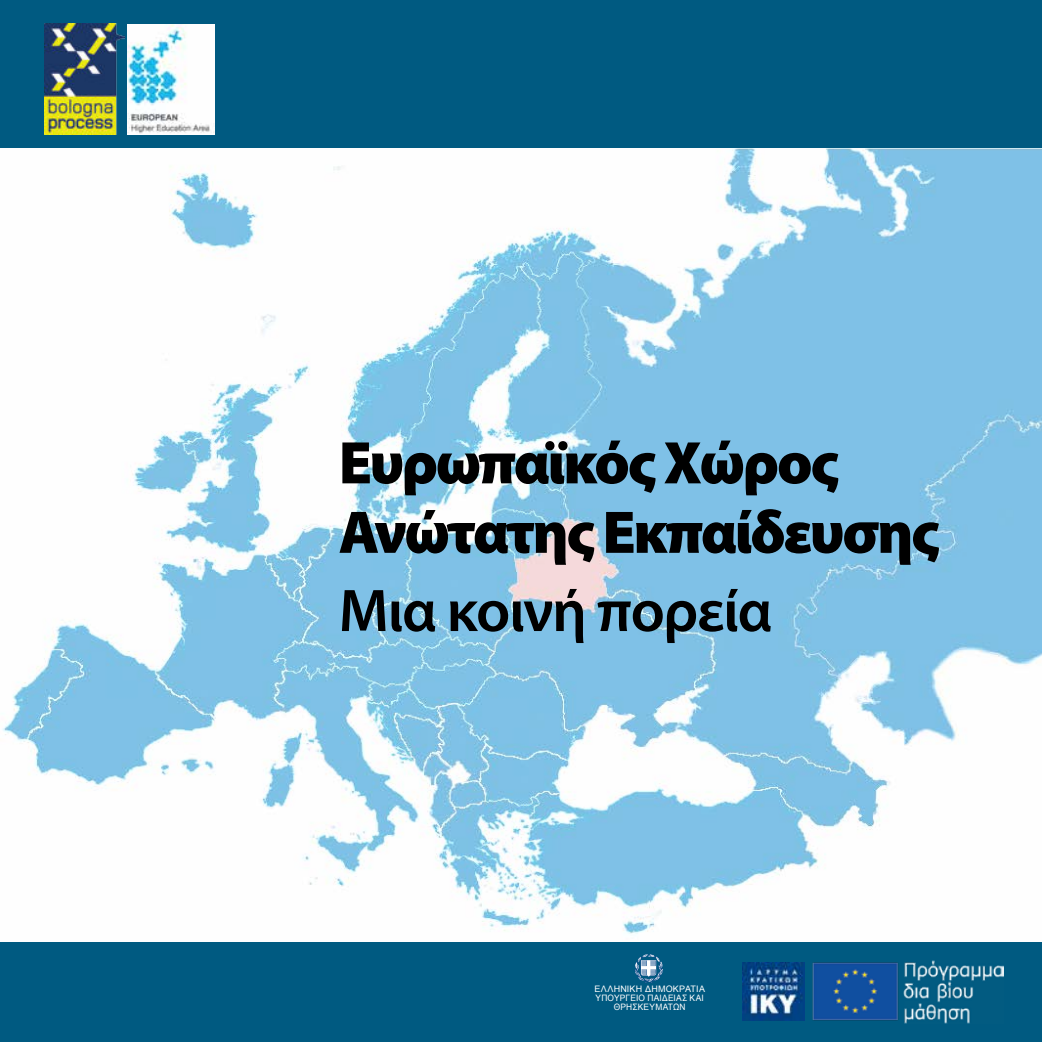
<style>
.page{position:relative;width:1042px;height:1042px;background:#fff}
.page>*{position:absolute;margin:0;border:0;box-sizing:border-box;transform-origin:0 0}
.t1{font:900 60.55px/69.5px "Myriad Pro";letter-spacing:-.04em;color:#000}
.t2{font:600 60.55px "Myriad Pro";letter-spacing:-.02em;color:#000}
.t3{font:8.92px "Arial";letter-spacing:.02em;color:#fff}
.t4{font:8.75px/8.8px "Arial";letter-spacing:.025em;color:#fff;text-align:center;scale:.95 1}
</style>
<div class="page">
<img style="left:0;top:148px;width:1042px;height:795px">
<div style="left:0;top:943px;width:1042px;height:99px;background:#005a81"></div>
<img style="left:742px;top:963px;width:62px;height:58px">
<div style="left:0;top:0;width:1042px;height:148px;background:#005a81"></div>
<img style="left:45px;top:24px;width:80px;height:110px">
<img style="left:127px;top:24px;width:87px;height:110px">
<img style="left:812px;top:960px;width:191px;height:63px">
<svg style="left:635px;top:954px;width:28px;height:29px"></svg>
<p class="t1" style="left:339px;top:433px;width:603px">Ευρωπαϊκός Χώρος<br>Ανώτατης Εκπαίδευσης</p>
<p class="t2" style="left:339px;top:588px;width:435px">Mια κοινή πορεία</p>
<p class="t3" style="left:594px;top:983px;width:112px">ΕΛΛΗΝΙΚΗ ΔΗΜΟΚΡΑΤΙΑ</p>
<p class="t4" style="left:595px;top:993px;width:116px">ΥΠΟΥΡΓΕΙΟ ΠΑΙΔΕΙΑΣ ΚΑΙ<br>ΘΡΗΣΚΕΥΜΑΤΩΝ</p>
</div>
